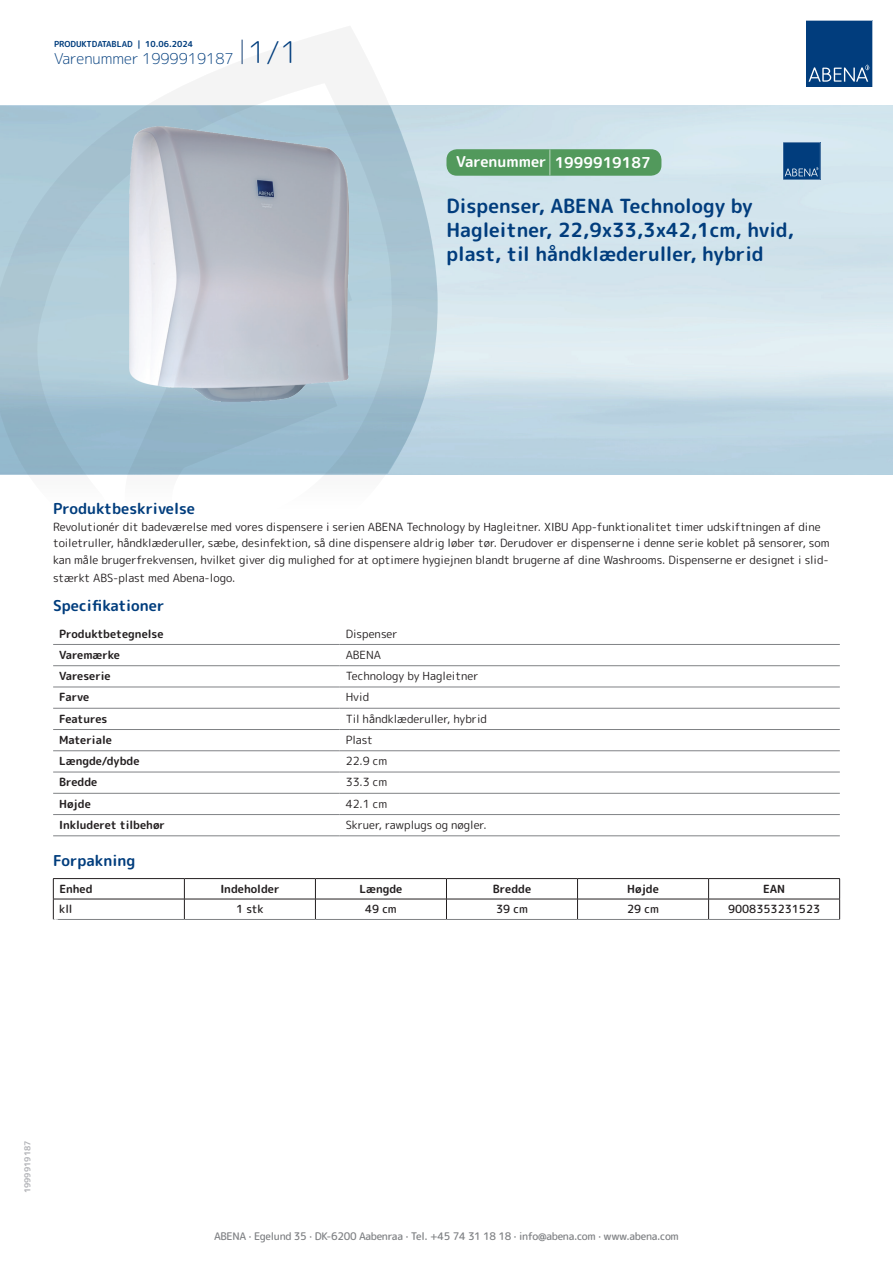
<style>
.page{position:relative;width:893px;height:1263px;background:#fff}
.page>*{position:absolute;margin:0;border:0;box-sizing:border-box;transform-origin:0 0}
.t1{font:700 19.5px/24px "Rounded Mplus 1 c";color:#013d7d}
.t2{font:700 15px "Rounded Mplus 1 c";color:#013d7d}
.t3{font:300 15px "Rounded Mplus 1 c";color:#013d7d}
.t4{font:700 15px "Rounded Mplus 1 c";color:#fff}
.t5{font:11.25px/16.5px "Rounded Mplus 1 c";color:#231f20}
.t6{font:700 11.25px "Rounded Mplus 1 c";color:#231f20}
.t7{font:500 11.25px "Rounded Mplus 1 c";color:#231f20}
.t8{font:500 10.5px "Rounded Mplus 1 c";letter-spacing:-.03em;color:#808285}
.t9{font:700 10.5px "Rounded Mplus 1 c";color:#fff}
.t10{font:700 8.25px "Rounded Mplus 1 c";color:#013d7d}
.t11{font:700 8.25px "Rounded Mplus 1 c";color:#b2b3b7}
.s1{font-size:30px}
.s2{font-size:25.5px}
</style>
<div class="page">
<img style="left:439px;top:106px;width:454px;height:368px">
<svg style="left:0;top:26px;width:439px;height:449px"></svg>
<svg style="left:0;top:106px;width:438px;height:368px;background:#a6c3d2"></svg>
<svg style="left:242px;top:40px;width:1px;height:24px"></svg>
<svg style="left:806px;top:20px;width:67px;height:67px;background:#144b86"></svg>
<img style="left:129px;top:127px;width:220px;height:275px">
<hr style="left:53px;top:644px;width:287px;height:1px;background:#808285">
<hr style="left:340px;top:644px;width:500px;height:1px;background:#808285">
<hr style="left:53px;top:665px;width:287px;height:1px;background:#808285">
<hr style="left:340px;top:665px;width:500px;height:1px;background:#808285">
<hr style="left:53px;top:687px;width:287px;height:1px;background:#808285">
<hr style="left:340px;top:687px;width:500px;height:1px;background:#808285">
<hr style="left:53px;top:708px;width:287px;height:1px;background:#808285">
<hr style="left:340px;top:708px;width:500px;height:1px;background:#808285">
<hr style="left:53px;top:729px;width:287px;height:1px;background:#808285">
<hr style="left:340px;top:729px;width:500px;height:1px;background:#808285">
<hr style="left:53px;top:750px;width:287px;height:1px;background:#808285">
<hr style="left:340px;top:750px;width:500px;height:1px;background:#808285">
<hr style="left:53px;top:772px;width:287px;height:1px;background:#808285">
<hr style="left:340px;top:772px;width:500px;height:1px;background:#808285">
<hr style="left:53px;top:793px;width:287px;height:1px;background:#808285">
<hr style="left:340px;top:793px;width:500px;height:1px;background:#808285">
<hr style="left:53px;top:814px;width:287px;height:1px;background:#808285">
<hr style="left:340px;top:814px;width:500px;height:1px;background:#808285">
<hr style="left:53px;top:835px;width:287px;height:1px;background:#808285">
<hr style="left:340px;top:835px;width:500px;height:1px;background:#808285">
<hr style="left:53px;top:878px;width:131px;height:1px;background:#231f20">
<hr style="left:184px;top:878px;width:131px;height:1px;background:#231f20">
<hr style="left:315px;top:878px;width:131px;height:1px;background:#231f20">
<hr style="left:446px;top:878px;width:131px;height:1px;background:#231f20">
<hr style="left:577px;top:878px;width:132px;height:1px;background:#231f20">
<hr style="left:709px;top:878px;width:131px;height:1px;background:#231f20">
<hr style="left:53px;top:899px;width:131px;height:1px;background:#231f20">
<svg style="left:53px;top:879px;width:1px;height:40px"></svg>
<hr style="left:184px;top:899px;width:131px;height:1px;background:#231f20">
<svg style="left:184px;top:879px;width:1px;height:40px"></svg>
<hr style="left:315px;top:899px;width:131px;height:1px;background:#231f20">
<svg style="left:315px;top:879px;width:1px;height:40px"></svg>
<hr style="left:446px;top:899px;width:131px;height:1px;background:#231f20">
<svg style="left:446px;top:879px;width:1px;height:40px"></svg>
<hr style="left:577px;top:899px;width:132px;height:1px;background:#231f20">
<svg style="left:577px;top:879px;width:1px;height:40px"></svg>
<hr style="left:709px;top:899px;width:131px;height:1px;background:#231f20">
<svg style="left:708px;top:879px;width:1px;height:40px"></svg>
<svg style="left:839px;top:879px;width:1px;height:40px"></svg>
<hr style="left:53px;top:919px;width:131px;height:1px;background:#808285">
<hr style="left:184px;top:919px;width:131px;height:1px;background:#808285">
<hr style="left:315px;top:919px;width:131px;height:1px;background:#808285">
<hr style="left:446px;top:919px;width:131px;height:1px;background:#808285">
<hr style="left:577px;top:919px;width:132px;height:1px;background:#808285">
<hr style="left:709px;top:919px;width:131px;height:1px;background:#808285">
<div style="left:446px;top:149px;width:215px;height:27px;background:#52995c;border-radius:10px"></div>
<svg style="left:783px;top:142px;width:37px;height:38px"></svg>
<p class="t10" style="left:54px;top:38px;width:141px">PRODUKTDATABLAD | 10.06.2024</p>
<h2 class="t3" style="left:54px;top:48px;width:246px">Varenummer 1999919187 <span class="s1">1/1</span></h2>
<h2 class="t4" style="left:456px;top:152px;width:196px">Varenummer <span class="s2">|</span> 1999919187</h2>
<h1 class="t1" style="left:446px;top:194px;width:349px">Dispenser, ABENA Technology by<br>Hagleitner, 22,9x33,3x42,1cm, hvid, plast, til håndklæderuller, hybrid</h1>
<h2 class="t2" style="left:53px;top:498px;width:143px">Produktbeskrivelse</h2>
<p class="t5" style="left:53px;top:518px;width:778px">Revolutionér dit badeværelse med vores dispensere i serien ABENA Technology by Hagleitner. XIBU App-funktionalitet timer udskiftningen af dine toiletruller, håndklæderuller, sæbe, desinfektion, så dine dispensere aldrig løber tør. Derudover er dispenserne i denne serie koblet på sensorer, som kan måle brugerfrekvensen, hvilket giver dig mulighed for at optimere hygiejnen blandt brugerne af dine Washrooms. Dispenserne er designet i slid-</p>
<p class="t5" style="left:53px;top:569px;width:184px">stærkt ABS-plast med Abena-logo.</p>
<h2 class="t2" style="left:53px;top:595px;width:113px">Specifikationer</h2>
<p class="t6" style="left:59px;top:625px;width:106px">Produktbetegnelse</p>
<p class="t5" style="left:346px;top:625px;width:53px">Dispenser</p>
<p class="t6" style="left:59px;top:647px;width:62px">Varemærke</p>
<p class="t5" style="left:346px;top:646px;width:37px">ABENA</p>
<p class="t6" style="left:59px;top:668px;width:53px">Vareserie</p>
<p class="t5" style="left:346px;top:668px;width:134px">Technology by Hagleitner</p>
<p class="t6" style="left:59px;top:689px;width:32px">Farve</p>
<p class="t5" style="left:346px;top:689px;width:25px">Hvid</p>
<p class="t6" style="left:59px;top:711px;width:50px">Features</p>
<p class="t5" style="left:346px;top:710px;width:143px">Til håndklæderuller, hybrid</p>
<p class="t6" style="left:59px;top:732px;width:54px">Materiale</p>
<p class="t5" style="left:346px;top:732px;width:29px">Plast</p>
<p class="t6" style="left:59px;top:753px;width:82px">Længde/dybde</p>
<p class="t5" style="left:346px;top:753px;width:43px">22.9 cm</p>
<p class="t6" style="left:59px;top:774px;width:40px">Bredde</p>
<p class="t5" style="left:346px;top:774px;width:43px">33.3 cm</p>
<p class="t6" style="left:59px;top:796px;width:33px">Højde</p>
<p class="t5" style="left:346px;top:795px;width:43px">42.1 cm</p>
<p class="t6" style="left:59px;top:817px;width:107px">Inkluderet tilbehør</p>
<p class="t5" style="left:346px;top:817px;width:142px">Skruer, rawplugs og nøgler.</p>
<h2 class="t2" style="left:53px;top:850px;width:84px">Forpakning</h2>
<p class="t6" style="left:59px;top:881px;width:35px">Enhed</p>
<p class="t6" style="left:220px;top:881px;width:61px">Indeholder</p>
<p class="t6" style="left:359px;top:881px;width:44px">Længde</p>
<p class="t6" style="left:493px;top:881px;width:40px">Bredde</p>
<p class="t6" style="left:627px;top:881px;width:33px">Højde</p>
<p class="t6" style="left:763px;top:881px;width:24px">EAN</p>
<p class="t7" style="left:59px;top:901px;width:15px">kll</p>
<p class="t7" style="left:236px;top:901px;width:29px">1 stk</p>
<p class="t7" style="left:365px;top:901px;width:33px">49 cm</p>
<p class="t7" style="left:496px;top:901px;width:33px">39 cm</p>
<p class="t7" style="left:627px;top:901px;width:33px">29 cm</p>
<p class="t7" style="left:728px;top:901px;width:94px">9008353231523</p>
<p class="t9" style="left:53px;top:915px;width:7px">*</p>
<p class="t11" style="left:22px;top:1193px;width:54px;rotate:-90deg">1999919187</p>
<p class="t8" style="left:214px;top:1229px;width:466px">ABENA · Egelund 35 · DK-6200 Aabenraa · Tel. +45 74 31 18 18 · info@abena.com · www.abena.com</p>
</div>
